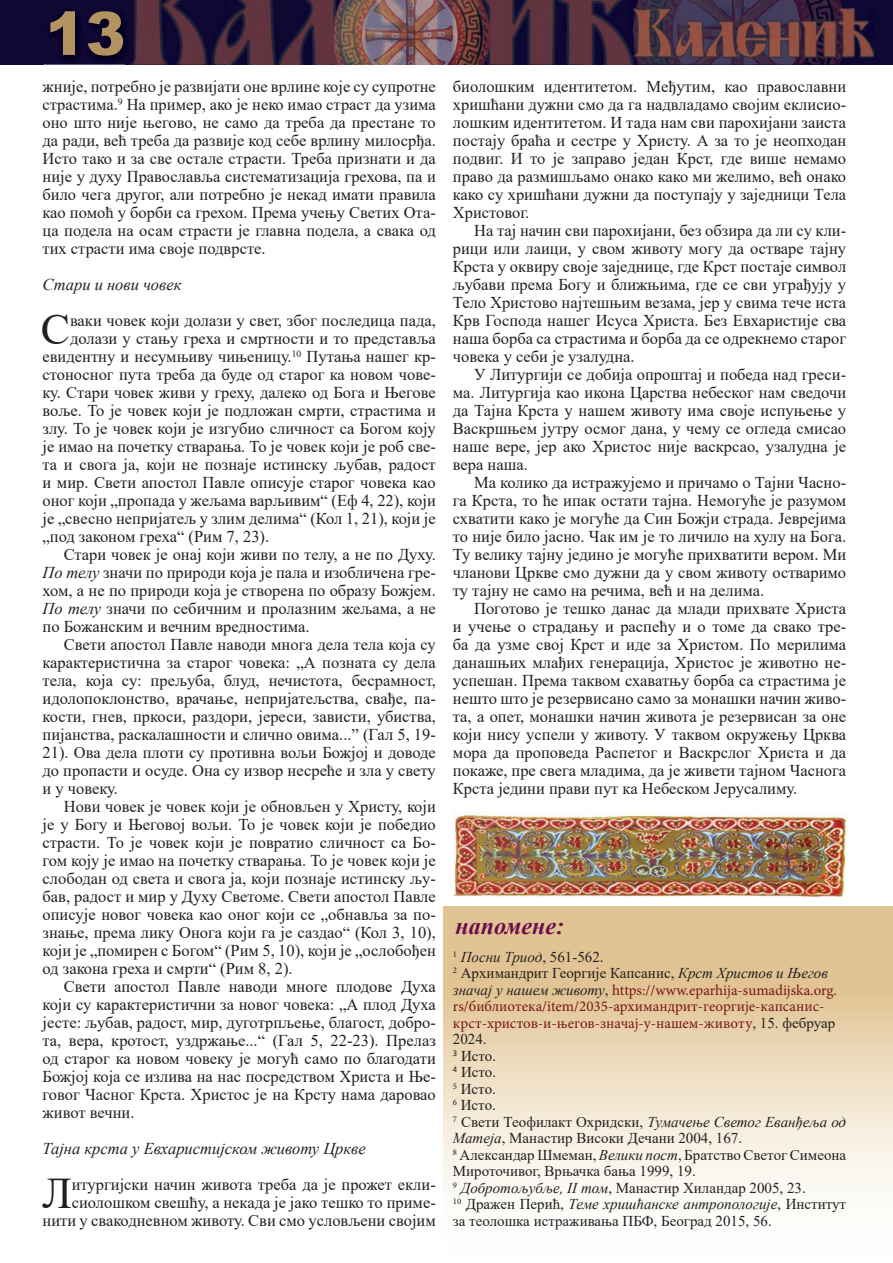
<style>
.page{position:relative;width:893px;height:1263px;background:#fff}
.page>*{position:absolute;margin:0;border:0;box-sizing:border-box;transform-origin:0 0}
.t1{font:43.65px "Times New Roman";color:#231f20}
.t2{font:italic 700 24px "Times New Roman";color:#6a0d4c}
.t3{font:16.5px/18px "Times New Roman";color:#231f20;text-align:justify}
.t4{font:italic 16.5px "Times New Roman";color:#231f20}
.t5{font:15px/16.5px "Times New Roman";color:#231f20}
.t6{font:15px/16.5px "Minion Pro";color:#781618}
.s1{font-style:italic}
.s2{font-family:"Times New Roman";font-style:italic;color:#231f20}
.s3{font-family:"Times New Roman";color:#231f20}
</style>
<div class="page">
<div style="left:0;top:0;width:893px;height:65px;background:#0f0833"></div>
<img style="left:490px;top:0;width:352px;height:65px">
<img style="left:133px;top:0;width:201px;height:65px">
<img style="left:634px;top:8px;width:239px;height:50px">
<img style="left:45px;top:21px;width:80px;height:44px">
<img style="left:50px;top:11px;width:73px;height:45px">
<img style="left:334px;top:0;width:156px;height:65px">
<img style="left:454px;top:812px;width:393px;height:85px">
<p class="t3" style="left:43px;top:77px;width:395px">жније, потребно је развијати оне врлине које су супротне страстима.<sup>9</sup> На пример, ако је неко имао страст да узима оно што није његово, не само да треба да престане то да ради, већ треба да развије код себе врлину милосрђа.<br>Исто тако и за све остале страсти. Треба признати и да није у духу Православља систематизација грехова, па и било чега другог, али потребно је некад имати правила као помоћ у борби са грехом. Према учењу Светих Ота&shy;ца подела на осам страсти је главна подела, а свака од тих страсти има своје подврсте.</p>
<p class="t4" style="left:43px;top:273px;width:140px">Стари и нови човек</p>
<h1 class="t1" style="left:41px;top:299px;width:31px">С</h1>
<p class="t3" style="left:70px;top:311px;width:367px">ваки човек који долази у свет, због последица пада,</p>
<p class="t3" style="left:70px;top:329px;width:367px">долази у стању греха и смртности и то представља</p>
<p class="t3" style="left:43px;top:347px;width:395px">евидентну и несумњиву чињеницу.<sup>10</sup> Путања нашег кр-</p>
<p class="t3" style="left:43px;top:365px;width:395px">стоносног пута треба да буде од старог ка новом чове-</p>
<p class="t3" style="left:43px;top:383px;width:395px">ку. Стари човек живи у греху, далеко од Бога и Његове</p>
<p class="t3" style="left:43px;top:401px;width:395px">воље. То је човек који је подложан смрти, страстима и</p>
<p class="t3" style="left:43px;top:419px;width:395px">злу. То је човек који је изгубио сличност са Богом коју</p>
<p class="t3" style="left:43px;top:437px;width:395px">је имао на почетку стварања. То је човек који је роб све-</p>
<p class="t3" style="left:43px;top:455px;width:395px">та и свога ја, који не познаје истинску љубав, радост</p>
<p class="t3" style="left:43px;top:473px;width:395px">и мир. Свети апостол Павле описује старог човека као</p>
<p class="t3" style="left:43px;top:491px;width:395px">оног који „пропада у жељама варљивим“ (Еф 4, 22), који</p>
<p class="t3" style="left:43px;top:509px;width:395px">је „свесно непријатељ у злим делима“ (Кол 1, 21), који је</p>
<p class="t3" style="left:43px;top:527px;width:228px">„под законом греха“ (Рим 7, 23).</p>
<p class="t3" style="left:64px;top:545px;width:374px">Стари човек је онај који живи по телу, а не по Духу.</p>
<p class="t3" style="left:43px;top:563px;width:395px"><span class="s1">По телу</span> значи по природи која је пала и изобличена гре-</p>
<p class="t3" style="left:43px;top:581px;width:395px">хом, а не по природи која је створена по образу Божјем.</p>
<p class="t3" style="left:43px;top:599px;width:395px"><span class="s1">По телу</span> значи по себичним и пролазним жељама, а не</p>
<p class="t3" style="left:43px;top:617px;width:269px">по Божанским и вечним вредностима.</p>
<p class="t3" style="left:64px;top:635px;width:374px">Свети апостол Павле наводи многа дела тела која су</p>
<p class="t3" style="left:43px;top:653px;width:395px">карактеристична за старог човека: „А позната су дела</p>
<p class="t3" style="left:43px;top:671px;width:395px">тела, која су: прељуба, блуд, нечистота, бесрамност,</p>
<p class="t3" style="left:43px;top:689px;width:395px">идолопоклонство, врачање, непријатељства, свађе, па-</p>
<p class="t3" style="left:43px;top:707px;width:395px">кости, гнев, пркоси, раздори, јереси, зависти, убиства,</p>
<p class="t3" style="left:43px;top:725px;width:395px">пијанства, раскалашности и слично овима...” (Гал 5, 19-</p>
<p class="t3" style="left:43px;top:743px;width:395px">21). Ова дела плоти су противна вољи Божјој и доводе</p>
<p class="t3" style="left:43px;top:761px;width:395px">до пропасти и осуде. Она су извор несреће и зла у свету</p>
<p class="t3" style="left:43px;top:779px;width:77px">и у човеку.</p>
<p class="t3" style="left:64px;top:797px;width:374px">Нови човек је човек који је обновљен у Христу, који</p>
<p class="t3" style="left:43px;top:815px;width:395px">је у Богу и Његовој вољи. То је човек који је победио</p>
<p class="t3" style="left:43px;top:833px;width:395px">страсти. То је човек који је повратио сличност са Бо-</p>
<p class="t3" style="left:43px;top:851px;width:395px">гом коју је имао на почетку стварања. То је човек који је</p>
<p class="t3" style="left:43px;top:869px;width:395px">слободан од света и свога ја, који познаје истинску љу-</p>
<p class="t3" style="left:43px;top:887px;width:395px">бав, радост и мир у Духу Светоме. Свети апостол Павле</p>
<p class="t3" style="left:43px;top:905px;width:395px">описује новог човека као оног који се „обнавља за по-</p>
<p class="t3" style="left:43px;top:923px;width:395px">знање, према лику Онога који га је саздао“ (Кол 3, 10),</p>
<p class="t3" style="left:43px;top:941px;width:395px">који је „помирен с Богом“ (Рим 5, 10), који је „ослобођен</p>
<p class="t3" style="left:43px;top:959px;width:252px">од закона греха и смрти“ (Рим 8, 2).</p>
<p class="t3" style="left:64px;top:977px;width:374px">Свети апостол Павле наводи многе плодове Духа</p>
<p class="t3" style="left:43px;top:995px;width:395px">који су карактеристични за новог човека: „А плод Духа</p>
<p class="t3" style="left:43px;top:1013px;width:395px">јесте: љубав, радост, мир, дуготрпљење, благост, добро-</p>
<p class="t3" style="left:43px;top:1031px;width:395px">та, вера, кротост, уздржање...“ (Гал 5, 22-23). Прелаз</p>
<p class="t3" style="left:43px;top:1049px;width:395px">од старог ка новом човеку је могућ само по благодати</p>
<p class="t3" style="left:43px;top:1067px;width:395px">Божјој која се излива на нас посредством Христа и Ње-</p>
<p class="t3" style="left:43px;top:1085px;width:395px">говог Часног Крста. Христос је на Крсту нама даровао</p>
<p class="t3" style="left:43px;top:1103px;width:93px">живот вечни.</p>
<p class="t4" style="left:43px;top:1137px;width:325px">Тајна крста у Евхаристијском животу Цркве</p>
<h1 class="t1" style="left:42px;top:1163px;width:31px">Л</h1>
<p class="t3" style="left:43px;top:1175px;width:395px;text-align:right">итургијски начин живота треба да је прожет екли&shy;сиолошком свешћу, а некада је јако тешко то приме&shy;нити у свакодневном животу. Сви смо условљени својим</p>
<p class="t3" style="left:453px;top:77px;width:395px">биолошким идентитетом. Међутим, као православни хришћани дужни смо да га надвладамо својим еклисио&shy;лошким идентитетом. И тада нам сви парохијани заиста постају браћа и сестре у Христу. А за то је неопходан подвиг. И то је заправо један Крст, где више немамо право да размишљамо онако како ми желимо, већ онако како су хришћани дужни да поступају у заједници Тела Христовог.</p>
<p class="t3" style="left:453px;top:221px;width:395px;text-indent:21px">На тај начин сви парохијани, без обзира да ли су кли&shy;рици или лаици, у свом животу могу да остваре тајну Крста у оквиру своје заједнице, где Крст постаје символ љубави према Богу и ближњима, где се сви уграђују у Тело Христово најтешњим везама, јер у свима тече иста Крв Господа нашег Исуса Христа. Без Евхаристије сва наша борба са страстима и борба да се одрекнемо старог човека у себи је узалудна.</p>
<p class="t3" style="left:453px;top:365px;width:395px;text-indent:21px">У Литургији се добија опроштај и победа над греси&shy;ма. Литургија као икона Царства небеског нам сведочи да Тајна Крста у нашем животу има своје испуњење у Васкршњем јутру осмог дана, у чему се огледа смисао наше вере, јер ако Христос није васкрсао, узалудна је вера наша.</p>
<p class="t3" style="left:453px;top:473px;width:395px;text-indent:21px">Ма колико да истражујемо и причамо о Тајни Часно&shy;га Крста, то ће ипак остати тајна. Немогуће је разумом схватити како је могуће да Син Божји страда. Јеврејима то није било јасно. Чак им је то личило на хулу на Бога.<br>Ту велику тајну једино је могуће прихватити вером. Ми чланови Цркве смо дужни да у свом животу остваримо ту тајну не само на речима, већ и на делима.</p>
<p class="t3" style="left:453px;top:599px;width:395px;text-indent:21px">Поготово је тешко данас да млади прихвате Христа и учење о страдању и распећу и о томе да свако тре&shy;ба да узме свој Крст и иде за Христом. По мерилима данашњих млађих генерација, Христос је животно не&shy;успешан. Према таквом схаватњу борба са страстима је нешто што је резервисано само за монашки начин живо&shy;та, а опет, монашки начин живота је резервисан за оне који нису успели у животу. У таквом окружењу Црква мора да проповеда Распетог и Васкрслог Христа и да покаже, пре свега младима, да је живети тајном Часнога Крста једини прави пут ка Небеском Јерусалиму.</p>
<h2 class="t2" style="left:455px;top:909px;width:110px">напомене:</h2>
<p class="t5" style="left:453px;top:948px;width:376px"><sup>1</sup> <span class="s1">Посни Триод</span>, 561-562.<br><sup>2</sup> Архимандрит Георгије Капсанис, <span class="s1">Крст Христов и Његов</span></p>
<p class="t6" style="left:453px;top:982px;width:386px"><span class="s2">значај у нашем животу</span><span class="s3">,</span> https://www.eparhija-sumadijska.org. rs/библиотека/item/2035-архимандрит-георгије-капсанис&shy;крст-христов-и-његов-значај-у-нашем-животу<span class="s3">, 15. фебруар</span></p>
<p class="t5" style="left:453px;top:1031px;width:395px">2024.<br><sup>3</sup> Исто.<br><sup>4</sup> Исто.<br><sup>5</sup> Исто.<br><sup>6</sup> Исто.<br><sup>7</sup> Свети Теофилакт Охридски, <span class="s1">Тумачење Светог Еванђеља од<br>Матеја</span>, Манастир Високи Дечани 2004, 167.<br><sup>8</sup> Александар Шмеман, <span class="s1">Велики пост</span>, Братство Светог Симеона<br>Мироточивог, Врњачка бања 1999, 19.<br><sup>9</sup> <span class="s1">Добротољубље, II том</span>, Манастир Хиландар 2005, 23.<br><sup>10</sup> Дражен Перић, <span class="s1">Теме хришћанске антропологије</span>, Институт за теолошка истраживања ПБФ, Београд 2015, 56.</p>
</div>
